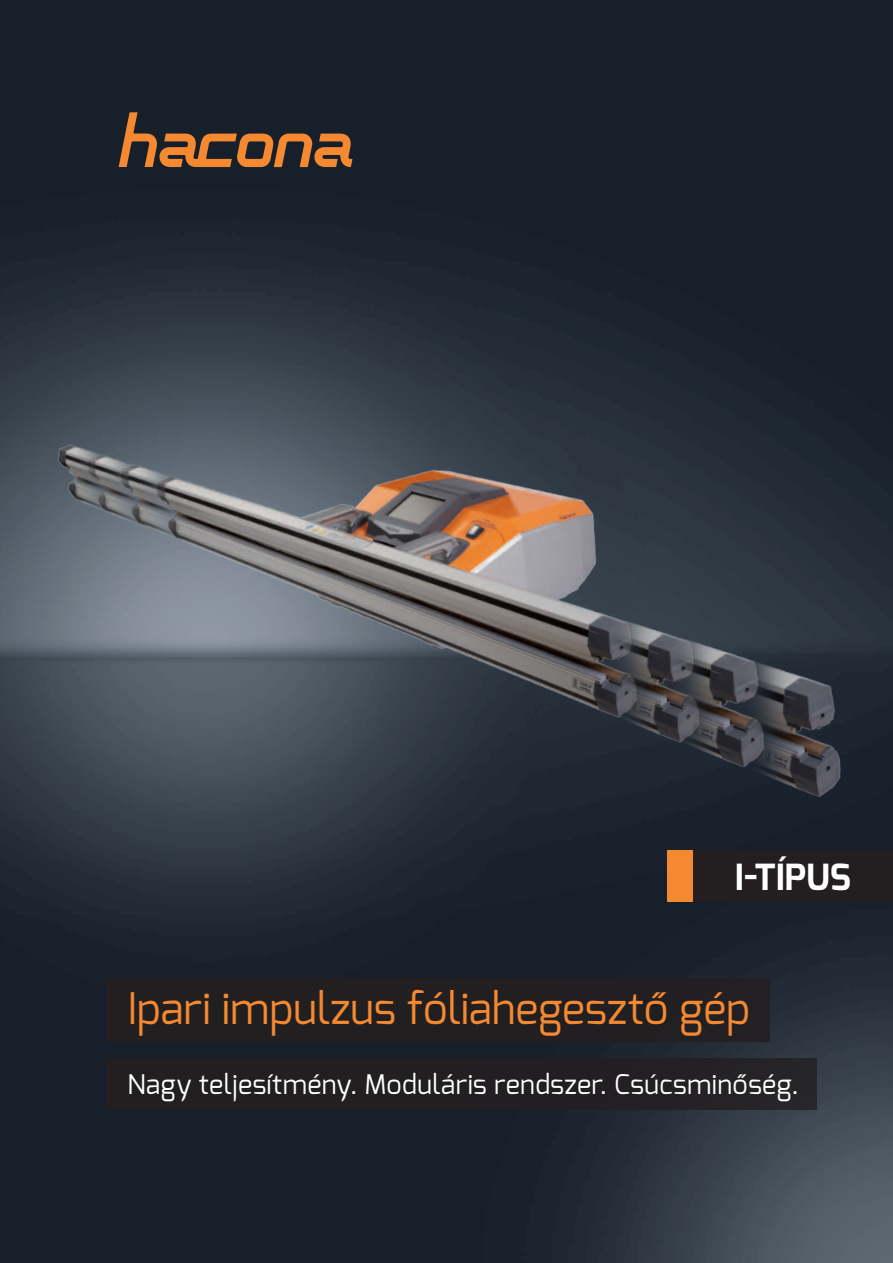
<style>
.page{position:relative;width:893px;height:1263px;background:#fff}
.page>*{position:absolute;margin:0;border:0;box-sizing:border-box;transform-origin:0 0}
.t1{font:43.5px "Exo";color:#f58932}
.t2{font:700 36px "Exo";color:#fff}
.t3{font:27px "Exo";letter-spacing:.01em;color:#fff}
</style>
<div class="page">
<img style="left:0;top:0;width:893px;height:1263px">
<div style="left:693px;top:850px;width:200px;height:51px;background:#231f20"></div>
<div style="left:668px;top:850px;width:25px;height:51px;background:#f58932"></div>
<svg style="left:119px;top:112px;width:233px;height:55px;background:#65442c"></svg>
<img style="left:52px;top:371px;width:800px;height:501px">
<div style="left:106px;top:978px;width:664px;height:64px;background:#231f20"></div>
<div style="left:106px;top:1059px;width:710px;height:51px;background:#231f20"></div>
<h2 class="t2" style="left:735px;top:854px;width:118px">I-típus</h2>
<h1 class="t1" style="left:128px;top:980px;width:624px">Ipari impulzus fóliahegesztő gép</h1>
<p class="t3" style="left:128px;top:1067px;width:673px">Nagy teljesítmény. Moduláris rendszer. Csúcsminőség.</p>
</div>
